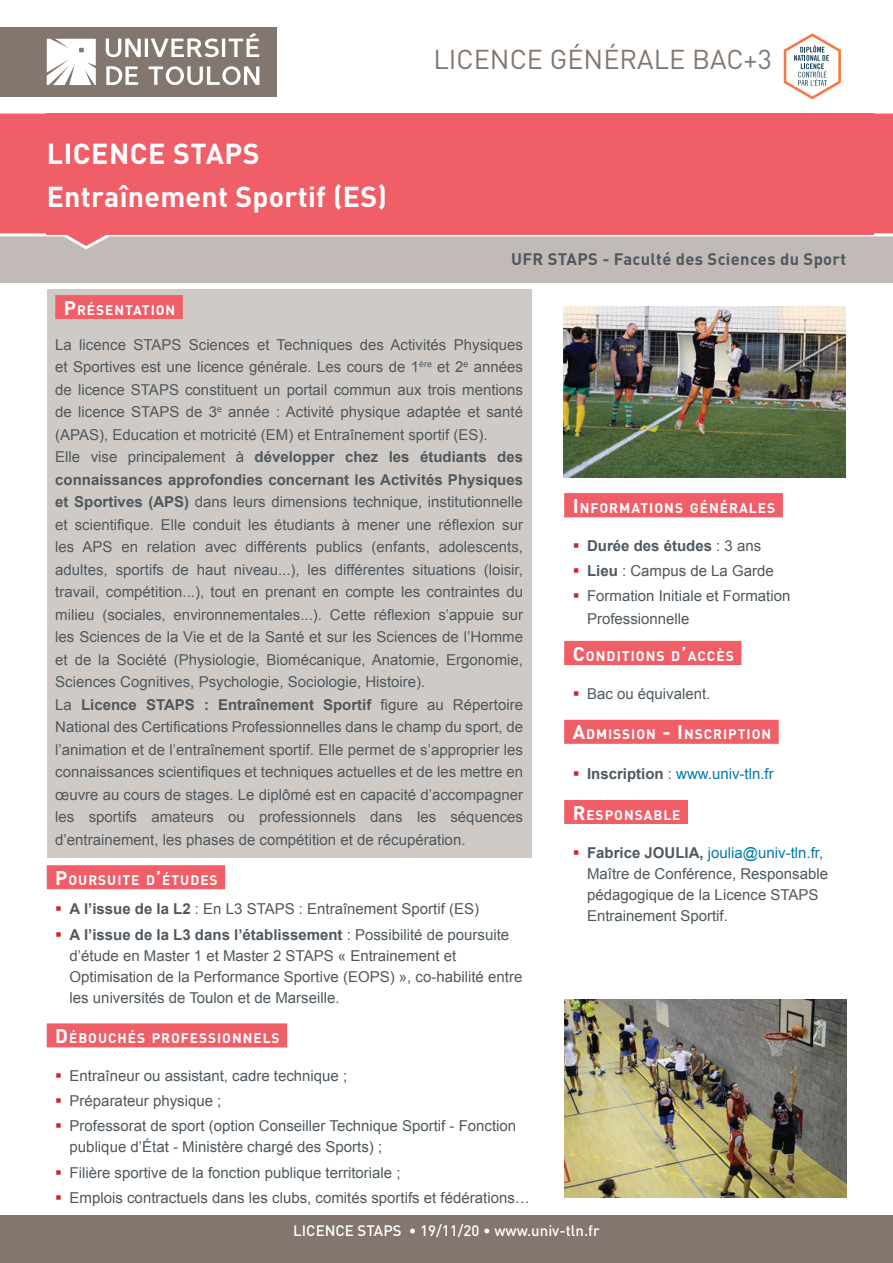
<style>
.page{position:relative;width:893px;height:1263px;background:#fff}
.page>*{position:absolute;margin:0;border:0;box-sizing:border-box;transform-origin:0 0}
.t1{font:700 28.5px/42.8px "DIN";letter-spacing:.01em;color:#fff}
.t2{font:27px "DIN";color:#82766e}
.t3{font:700 16.5px "DIN";letter-spacing:.02em;color:#4e585e}
.t4{font:15px/22.5px "Arial";color:#4e585e}
.t5{font:500 15px "DIN";color:#fff}
.t6{font:15px "Arial";color:#0079b0}
.t7{font:700 15px "Arial";color:#4e585e}
.t8{font:700 13.8px "DIN";letter-spacing:.07em;color:#fff}
.t9{font:700 13.65px "DIN";letter-spacing:.07em;color:#fff}
.s1{font-size:19.5px}
.s2{font-weight:700}
.s3{color:#d1232a}
.s4{font-size:19.65px}
.s5{font-weight:400}
.s6{font-weight:700;color:#4e585e}
.s7{color:#4e585e}
.s8{color:#0079b0}
</style>
<div class="page">
<div style="left:0;top:223px;width:893px;height:60px;background:#c2bab6"></div>
<svg style="left:0;top:113px;width:893px;height:137px"></svg>
<div style="left:0;top:1215px;width:893px;height:48px;background:#82766e"></div>
<div style="left:0;top:27px;width:277px;height:69px;background:#82766e"></div>
<div style="left:47px;top:113px;width:827px;height:121px;background:#f05f68"></div>
<svg style="left:47px;top:39px;width:49px;height:46px;background:#f3f2f1"></svg>
<svg style="left:106px;top:38px;width:35px;height:19px"></svg>
<hr style="left:145px;top:38px;width:3px;height:19px;background:#fff">
<svg style="left:151px;top:38px;width:68px;height:19px"></svg>
<hr style="left:222px;top:38px;width:3px;height:19px;background:#fff">
<svg style="left:228px;top:33px;width:31px;height:24px"></svg>
<svg style="left:106px;top:66px;width:32px;height:19px"></svg>
<svg style="left:148px;top:66px;width:111px;height:19px"></svg>
<div style="left:47px;top:290px;width:484px;height:568px;background:#d0cac6"></div>
<div style="left:55px;top:295px;width:128px;height:24px;background:#f05f68"></div>
<div style="left:47px;top:865px;width:178px;height:24px;background:#f05f68"></div>
<div style="left:47px;top:1023px;width:240px;height:24px;background:#f05f68"></div>
<div style="left:564px;top:493px;width:219px;height:24px;background:#f05f68"></div>
<div style="left:564px;top:641px;width:177px;height:24px;background:#f05f68"></div>
<div style="left:564px;top:720px;width:215px;height:24px;background:#f05f68"></div>
<div style="left:564px;top:800px;width:124px;height:24px;background:#f05f68"></div>
<img style="left:563px;top:306px;width:282px;height:172px">
<img style="left:564px;top:999px;width:282px;height:199px">
<svg style="left:783px;top:33px;width:58px;height:67px"></svg>
<p class="t1" style="left:47px;top:131px;width:342px">LICENCE STAPS<br>Entraînement Sportif (ES)</p>
<p class="t2" style="left:433px;top:43px;width:340px">LICENCE GÉNÉRALE BAC+3</p>
<p class="t3" style="left:511px;top:248px;width:337px">UFR STAPS - Faculté des Sciences du Sport</p>
<p class="t9" style="left:64px;top:301px;width:113px"><span class="s1">P</span>RÉSENTATION</p>
<p class="t4" style="left:55px;top:333px;width:469px">La licence STAPS Sciences et Techniques des Activités Physiques et Sportives est une licence générale. Les cours de 1<sup>ère</sup> et 2<sup>e</sup> années de licence STAPS constituent un portail commun aux trois mentions de licence STAPS de 3<sup>e</sup> année : Activité physique adaptée et santé (APAS), Education et motricité (EM) et Entraînement sportif (ES).<br>Elle vise principalement à <span class="s2">développer chez les étudiants des connaissances approfondies concernant les Activités Physiques et Sportives (APS)</span> dans leurs dimensions technique, institutionnelle et scientifique. Elle conduit les étudiants à mener une réflexion sur les APS en relation avec différents publics (enfants, adolescents, adultes, sportifs de haut niveau...), les différentes situations (loisir, travail, compétition...), tout en prenant en compte les contraintes du milieu (sociales, environnementales...). Cette réflexion s’appuie sur les Sciences de la Vie et de la Santé et sur les Sciences de l’Homme et de la Société (Physiologie, Biomécanique, Anatomie, Ergonomie, Sciences Cognitives, Psychologie, Sociologie, Histoire).<br>La <span class="s2">Licence STAPS : Entraînement Sportif</span> figure au Répertoire National des Certifications Professionnelles dans le champ du sport, de l’animation et de l’entraînement sportif. Elle permet de s’approprier les connaissances scientifiques et techniques actuelles et de les mettre en œuvre au cours de stages. Le diplômé est en capacité d’accompagner les sportifs amateurs ou professionnels dans les séquences d’entrainement, les phases de compétition et de récupération.</p>
<p class="t9" style="left:55px;top:871px;width:164px"><span class="s1">P</span>OURSUITE D<span class="s1">’</span>ÉTUDES</p>
<p class="t4" style="left:55px;top:898px;width:425px"><span class="s3">▪</span> <span class="s2">A l’issue de la L2</span> : En L3 STAPS : Entraînement Sportif (ES)</p>
<p class="t4" style="left:70px;top:924px;width:454px;line-height:21px;text-indent:-14px"><span class="s3">▪</span> <span class="s2">A l’issue de la L3 dans l’établissement</span> : Possibilité de poursuite d’étude en Master 1 et Master 2 STAPS « Entrainement et Optimisation de la Performance Sportive (EOPS) », co-habilité entre les universités de Toulon et de Marseille.</p>
<p class="t9" style="left:55px;top:1029px;width:226px"><span class="s1">D</span>ÉBOUCHÉS PROFESSIONNELS</p>
<p class="t4" style="left:55px;top:1064px;width:294px"><span class="s3">▪</span> Entraîneur ou assistant, cadre technique ;</p>
<p class="t4" style="left:55px;top:1090px;width:168px"><span class="s3">▪</span> Préparateur physique ;</p>
<p class="t4" style="left:70px;top:1116px;width:448px;line-height:21px;text-indent:-14px"><span class="s3">▪</span> Professorat de sport (option Conseiller Technique Sportif - Fonction publique d’État - Ministère chargé des Sports) ;</p>
<p class="t4" style="left:55px;top:1161px;width:347px"><span class="s3">▪</span> Filière sportive de la fonction publique territoriale ;</p>
<p class="t4" style="left:55px;top:1186px;width:476px"><span class="s3">▪</span> Emplois contractuels dans les clubs, comités sportifs et fédérations…</p>
<p class="t8" style="left:573px;top:499px;width:204px"><span class="s4">I</span>NFORMATIONS GÉNÉRALES</p>
<p class="t7" style="left:573px;top:536px;width:190px"><span class="s3">▪</span> Durée des études <span class="s5">: 3 ans</span></p>
<p class="t4" style="left:573px;top:560px;width:203px"><span class="s3">▪</span> <span class="s2">Lieu</span> : Campus de La Garde</p>
<p class="t4" style="left:587px;top:585px;width:205px;text-indent:-14px"><span class="s3">▪</span> Formation Initiale et Formation<br>Professionnelle</p>
<p class="t8" style="left:573px;top:647px;width:163px"><span class="s4">C</span>ONDITIONS D<span class="s4">’</span>ACCÈS</p>
<p class="t4" style="left:573px;top:683px;width:139px"><span class="s3">▪</span> Bac ou équivalent.</p>
<p class="t9" style="left:573px;top:725px;width:200px"><span class="s1">A</span>DMISSION <span class="s1">- I</span>NSCRIPTION</p>
<p class="t6" style="left:573px;top:764px;width:203px"><span class="s3">▪</span> <span class="s6">Inscription</span> <span class="s7">:</span> www.univ-tln.fr</p>
<p class="t9" style="left:573px;top:806px;width:109px"><span class="s1">R</span>ESPONSABLE</p>
<p class="t4" style="left:587px;top:842px;width:242px;line-height:21px;text-indent:-14px"><span class="s3">▪</span> <span class="s2">Fabrice JOULIA,</span> <span class="s8">joulia@univ-tln.fr</span>,<br>Maître de Conférence, Responsable pédagogique de la Licence STAPS<br>Entrainement Sportif.</p>
<p class="t5" style="left:293px;top:1221px;width:308px">Licence STAPS • 19/11/20 • www.univ-tln.fr</p>
</div>
